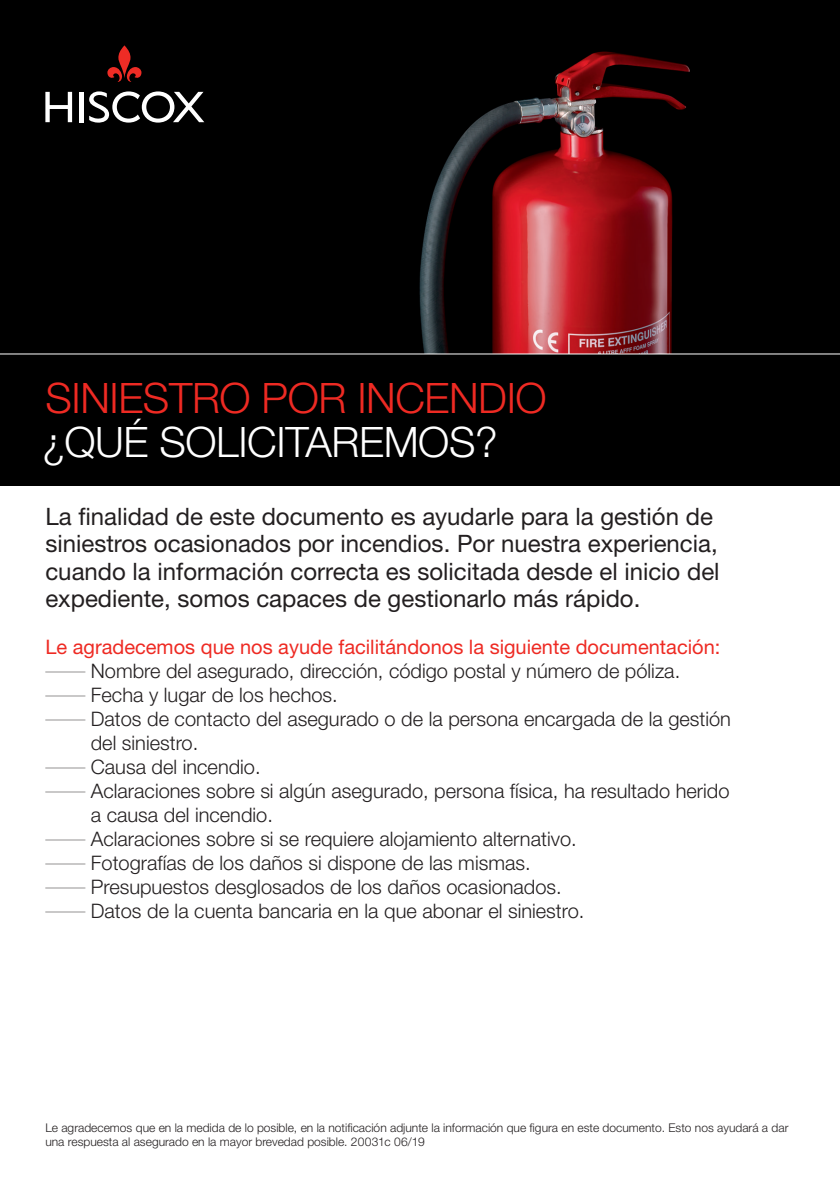
<style>
.page{position:relative;width:840px;height:1191px;background:#fff}
.page>*{position:absolute;margin:0;border:0;box-sizing:border-box;transform-origin:0 0}
.t1{font:300 42px "Helvetica Neue LT Std";letter-spacing:-.01em;color:#ee2a23}
.t2{font:300 42px "Helvetica Neue LT Std";letter-spacing:-.01em;color:#fff}
.t3{font:24px/27.6px "Helvetica Neue LT Std";color:#231f20}
.t4{font:300 20px/24px "Helvetica Neue LT Std";color:#231f20}
.t5{font:20px "Helvetica Neue LT Std";color:#ee2a23}
.t6{font:300 12px/14px "Helvetica Neue LT Std";color:#231f20}
</style>
<div class="page">
<div style="left:0;top:0;width:839px;height:485px;background:#000"></div>
<img style="left:419px;top:51px;width:271px;height:302px">
<hr style="left:0;top:353px;width:839px;height:1px;background:#fff">
<svg style="left:107px;top:45px;width:34px;height:37px"></svg>
<hr style="left:79px;top:92px;width:4px;height:30px;background:#fff">
<svg style="left:45px;top:92px;width:27px;height:30px"></svg>
<svg style="left:89px;top:91px;width:115px;height:32px"></svg>
<h1 class="t1" style="left:45px;top:372px;width:502px">SINIESTRO POR INCENDIO</h1>
<h1 class="t2" style="left:42px;top:416px;width:456px">¿QUÉ SOLICITAREMOS?</h1>
<p class="t3" style="left:45px;top:502px;width:675px">La finalidad de este documento es ayudarle para la gestión de siniestros ocasionados por incendios. Por nuestra experiencia, cuando la información correcta es solicitada desde el inicio del expediente, somos capaces de gestionarlo más rápido.</p>
<p class="t5" style="left:45px;top:635px;width:676px">Le agradecemos que nos ayude facilitándonos la siguiente documentación:</p>
<p class="t4" style="left:91px;top:658px;width:641px">Nombre del asegurado, dirección, código postal y número de póliza.<br>Fecha y lugar de los hechos.<br>Datos de contacto del asegurado o de la persona encargada de la gestión del siniestro.<br>Causa del incendio.<br>Aclaraciones sobre si algún asegurado, persona física, ha resultado herido a causa del incendio.<br>Aclaraciones sobre si se requiere alojamiento alternativo.<br>Fotografías de los daños si dispone de las mismas.<br>Presupuestos desglosados de los daños ocasionados.<br>Datos de la cuenta bancaria en la que abonar el siniestro.</p>
<p class="t6" style="left:45px;top:1120px;width:744px">Le agradecemos que en la medida de lo posible, en la notificación adjunte la información que figura en este documento. Esto nos ayudará a dar una respuesta al asegurado en la mayor brevedad posible. 20031c 06/19</p>
</div>
